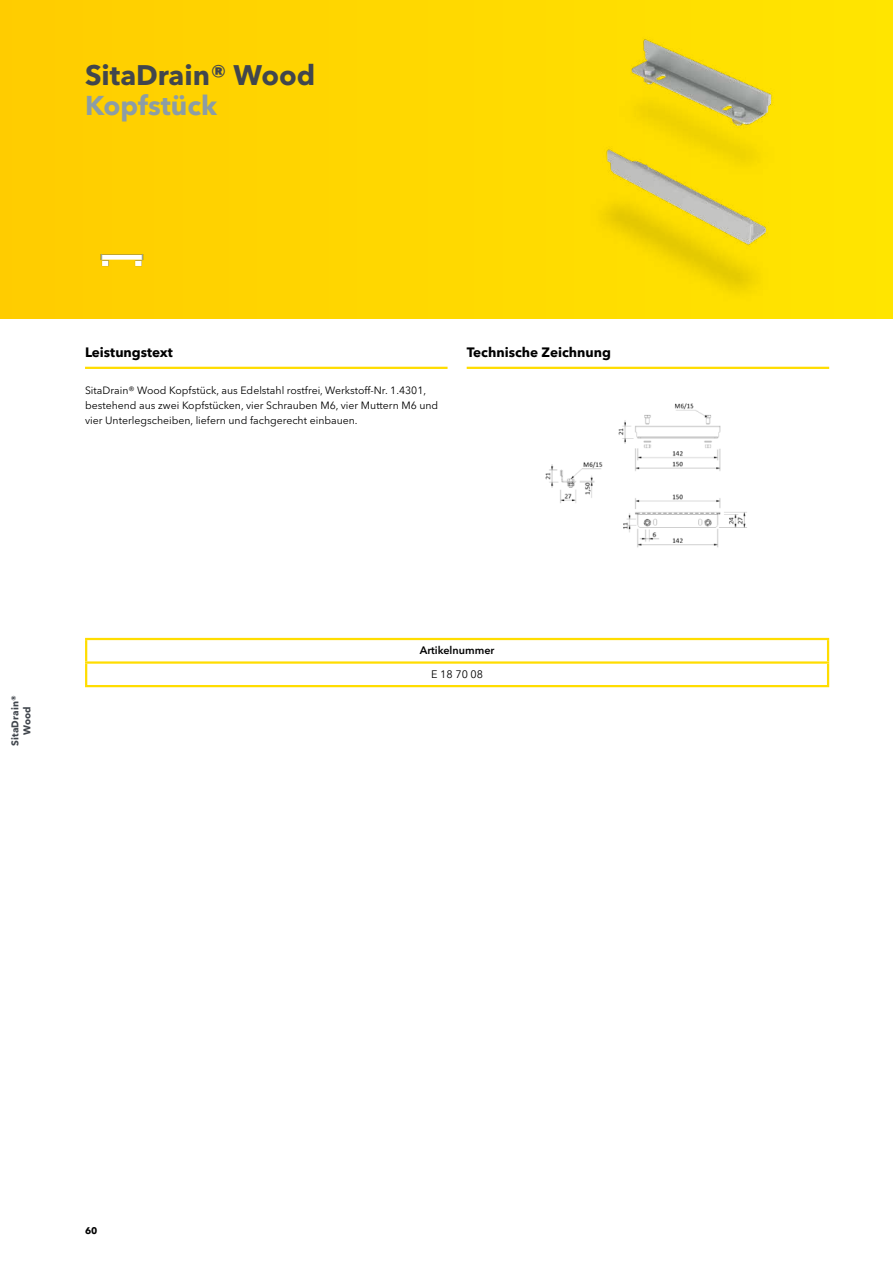
<style>
.page{position:relative;width:893px;height:1263px;background:#fff}
.page>*{position:absolute;margin:0;border:0;box-sizing:border-box;transform-origin:0 0}
.t1{font:700 28.05px "Avenir Next W1 G";color:#41464d}
.t2{font:700 27px "Avenir Next W1 G";color:#8c9da6}
.t3{font:700 13.5px "Avenir Next W1 G";color:#000}
.t4{font:600 10.8px "Avenir Next W1 G";color:#000}
.t5{font:10.8px "Avenir Next W1 G";color:#000}
.t6{font:10.5px/15px "Avenir Next W1 G";color:#000}
.t7{font:700 9.75px/12px "Avenir Next W1 G";letter-spacing:.02em;color:#41464d;text-align:center}
.t8{font:700 9.6px "Avenir Next W1 G";color:#000}
</style>
<div class="page">
<div style="left:0;top:0;width:893px;height:319px;background:linear-gradient(to right,#fc0,#ffe500)"></div>
<hr style="left:85px;top:640px;width:2px;height:21px;background:#fd0">
<hr style="left:827px;top:640px;width:2px;height:21px;background:#fd0">
<hr style="left:85px;top:664px;width:2px;height:21px;background:#fd0">
<hr style="left:827px;top:664px;width:2px;height:21px;background:#fd0">
<hr style="left:85px;top:638px;width:744px;height:2px;background:#fd0">
<hr style="left:85px;top:661px;width:744px;height:3px;background:#fd0">
<hr style="left:85px;top:685px;width:744px;height:2px;background:#fd0">
<img style="left:544px;top:2px;width:306px;height:306px">
<div style="left:72px;top:213px;width:98px;height:97px;background:#ffd000"></div>
<img style="left:545px;top:403px;width:202px;height:145px">
<hr style="left:85px;top:367px;width:363px;height:2px;background:#fd0">
<hr style="left:467px;top:367px;width:362px;height:2px;background:#fd0">
<h1 class="t1" style="left:85px;top:58px;width:232px">SitaDrain® Wood</h1>
<h2 class="t2" style="left:85px;top:89px;width:134px">Kopfstück</h2>
<p class="t3" style="left:85px;top:344px;width:89px">Leistungstext</p>
<p class="t3" style="left:467px;top:344px;width:146px">Technische Zeichnung</p>
<p class="t6" style="left:85px;top:383px;width:355px">SitaDrain® Wood Kopfstück, aus Edelstahl rostfrei, Werkstoff-Nr. 1.4301, bestehend aus zwei Kopfstücken, vier Schrauben M6, vier Muttern M6 und vier Unterlegscheiben, liefern und fachgerecht einbauen.</p>
<p class="t7" style="left:9px;top:746px;width:53px;rotate:-90deg">SitaDrain®<br>Wood</p>
<p class="t4" style="left:420px;top:643px;width:76px">Artikelnummer</p>
<p class="t5" style="left:431px;top:668px;width:54px">E 18 70 08</p>
<p class="t8" style="left:85px;top:1225px;width:14px">60</p>
</div>
